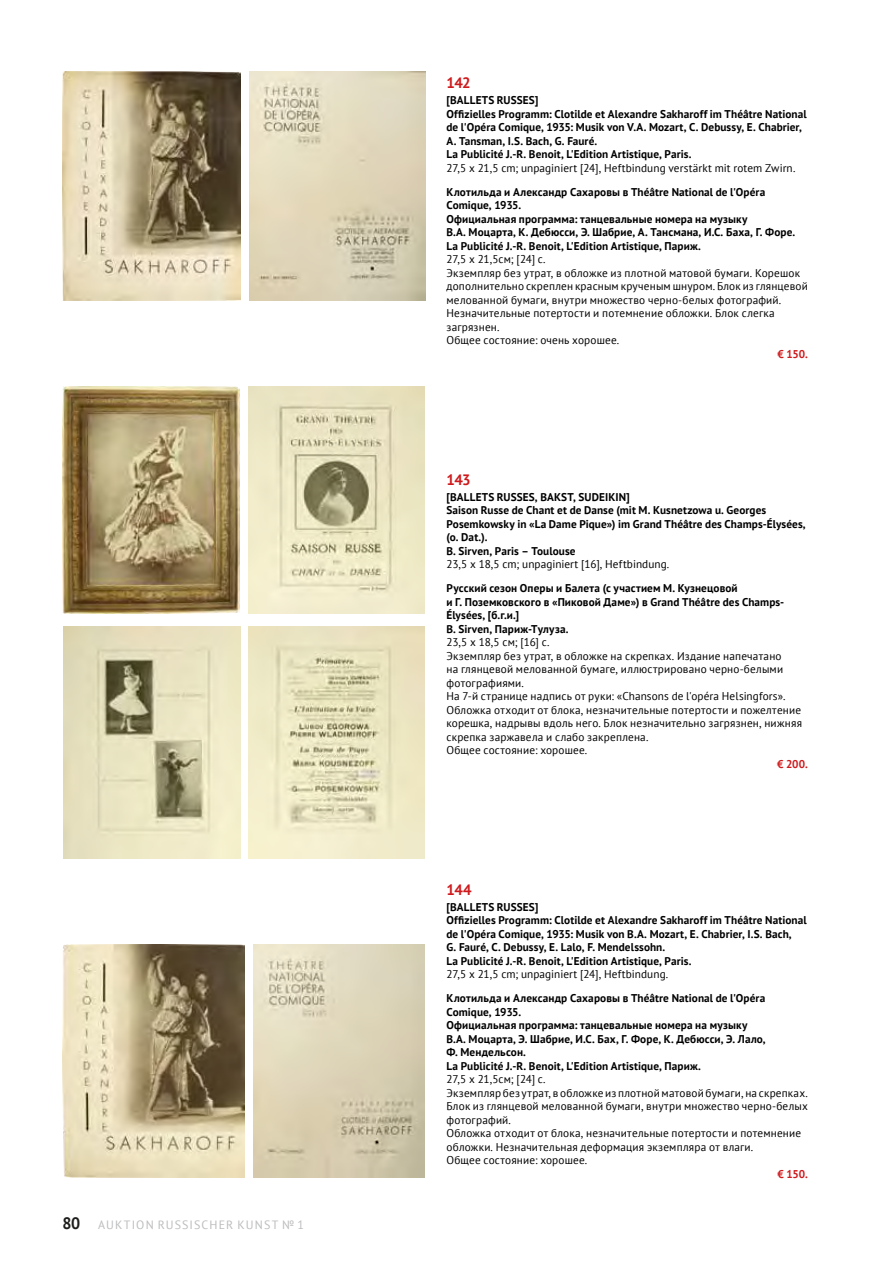
<style>
.page{position:relative;width:893px;height:1263px;background:#fff}
.page>*{position:absolute;margin:0;border:0;box-sizing:border-box;transform-origin:0 0}
.t1{font:700 15px "PT Sans";letter-spacing:-.04em;color:#ce1a1c}
.t2{font:12px "PT Sans";letter-spacing:.09em;color:#bbbcbd}
.t3{font:700 11.25px/13.5px "PT Sans";letter-spacing:.01em;color:#000}
.t4{font:11.25px/13.5px "PT Sans";letter-spacing:.015em;color:#000}
.t5{font:700 11.25px "PT Sans";letter-spacing:-.015em;color:#ce1a1c}
.s1{font-weight:700;font-size:16.5px;color:#1d1d1b}
</style>
<div class="page">
<img style="left:63px;top:72px;width:178px;height:229px">
<img style="left:249px;top:72px;width:176px;height:229px">
<img style="left:63px;top:945px;width:182px;height:233px">
<img style="left:253px;top:945px;width:172px;height:233px">
<img style="left:62px;top:387px;width:178px;height:227px">
<img style="left:248px;top:387px;width:177px;height:227px">
<img style="left:64px;top:627px;width:176px;height:232px">
<img style="left:249px;top:627px;width:176px;height:232px">
<p class="t2" style="left:63px;top:1217px;width:243px"><span class="s1">80</span> Auktion Russischer Kunst № 1</p>
<h1 class="t1" style="left:446px;top:73px;width:26px">142</h1>
<p class="t3" style="left:446px;top:93px;width:362px">[BALLETS RUSSES]<br>Offizielles Programm: Clotilde et Alexandre Sakharoff im Théâtre National de l'Opéra Comique, 1935: Musik von V.A. Mozart, C. Debussy, E. Chabrier, A. Tansman, I.S. Bach, G. Fauré.<br>La Publicité J.-R. Benoit, L'Edition Artistique, Paris.</p>
<p class="t4" style="left:446px;top:161px;width:350px">27,5 x 21,5 cm; unpaginiert [24], Heftbindung verstärkt mit rotem Zwirn.</p>
<p class="t3" style="left:446px;top:185px;width:350px">Клотильда и Александр Сахаровы в Théâtre National de l'Opéra Comique, 1935.<br>Официальная программа: танцевальные номера на музыку<br>В.А. Моцарта, К. Дебюсси, Э. Шабрие, А. Тансмана, И.С. Баха, Г. Форе.<br>La Publicité J.-R. Benoit, L'Edition Artistique, Париж.</p>
<p class="t4" style="left:446px;top:252px;width:363px">27,5 x 21,5см; [24] с.<br>Экземпляр без утрат, в обложке из плотной матовой бумаги. Корешок дополнительно скреплен красным крученым шнуром. Блок из глянцевой мелованной бумаги, внутри множество черно-белых фотографий.<br>Незначительные потертости и потемнение обложки. Блок слегка загрязнен.<br>Общее состояние: очень хорошее.</p>
<p class="t5" style="left:777px;top:346px;width:32px">€ 150.</p>
<h1 class="t1" style="left:446px;top:470px;width:26px">143</h1>
<p class="t3" style="left:446px;top:490px;width:361px">[BALLETS RUSSES, BAKST, SUDEIKIN]<br>Saison Russe de Chant et de Danse (mit M. Kusnetzowa u. Georges Posemkowsky in «La Dame Pique») im Grand Théâtre des Champs-Élysées, (o. Dat.).<br>B. Sirven, Paris – Toulouse</p>
<p class="t4" style="left:446px;top:557px;width:224px">23,5 x 18,5 cm; unpaginiert [16], Heftbindung.</p>
<p class="t3" style="left:446px;top:581px;width:339px">Русский сезон Оперы и Балета (с участием М. Кузнецовой<br>и Г. Поземковского в «Пиковой Даме») в Grand Théâtre des Champs-Élysées, [б.г.и.]<br>B. Sirven, Париж-Тулуза.</p>
<p class="t4" style="left:446px;top:635px;width:357px">23,5 х 18,5 см; [16] с.<br>Экземпляр без утрат, в обложке на скрепках. Издание напечатано<br>на глянцевой мелованной бумаге, иллюстрировано черно-белыми фотографиями.<br>На 7-й странице надпись от руки: «Chansons de l'opéra Helsingfors».<br>Обложка отходит от блока, незначительные потертости и пожелтение корешка, надрывы вдоль него. Блок незначительно загрязнен, нижняя скрепка заржавела и слабо закреплена.<br>Общее состояние: хорошее.</p>
<p class="t5" style="left:777px;top:756px;width:32px">€ 200.</p>
<h1 class="t1" style="left:446px;top:880px;width:27px">144</h1>
<p class="t3" style="left:446px;top:900px;width:362px">[BALLETS RUSSES]<br>Offizielles Programm: Clotilde et Alexandre Sakharoff im Théâtre National de l'Opéra Comique, 1935: Musik von B.A. Mozart, E. Chabrier, I.S. Bach,<br>G. Fauré, C. Debussy, E. Lalo, F. Mendelssohn.<br>La Publicité J.-R. Benoit, L'Edition Artistique, Paris.</p>
<p class="t4" style="left:446px;top:967px;width:223px">27,5 x 21,5 cm; unpaginiert [24], Heftbindung.</p>
<p class="t3" style="left:446px;top:991px;width:321px">Клотильда и Александр Сахаровы в Théâtre National de l'Opéra Comique, 1935.<br>Официальная программа: танцевальные номера на музыку В.А. Моцарта, Э. Шабрие, И.С. Бах, Г. Форе, К. Дебюсси, Э. Лало, Ф. Мендельсон.<br>La Publicité J.-R. Benoit, L'Edition Artistique, Париж.</p>
<p class="t4" style="left:446px;top:1072px;width:363px">27,5 x 21,5см; [24] с.<br>Экземпляр без утрат, в обложке из плотной матовой бумаги, на скрепках.<br>Блок из глянцевой мелованной бумаги, внутри множество черно-белых фотографий.<br>Обложка отходит от блока, незначительные потертости и потемнение обложки. Незначительная деформация экземпляра от влаги.<br>Общее состояние: хорошее.</p>
<p class="t5" style="left:777px;top:1166px;width:32px">€ 150.</p>
</div>
